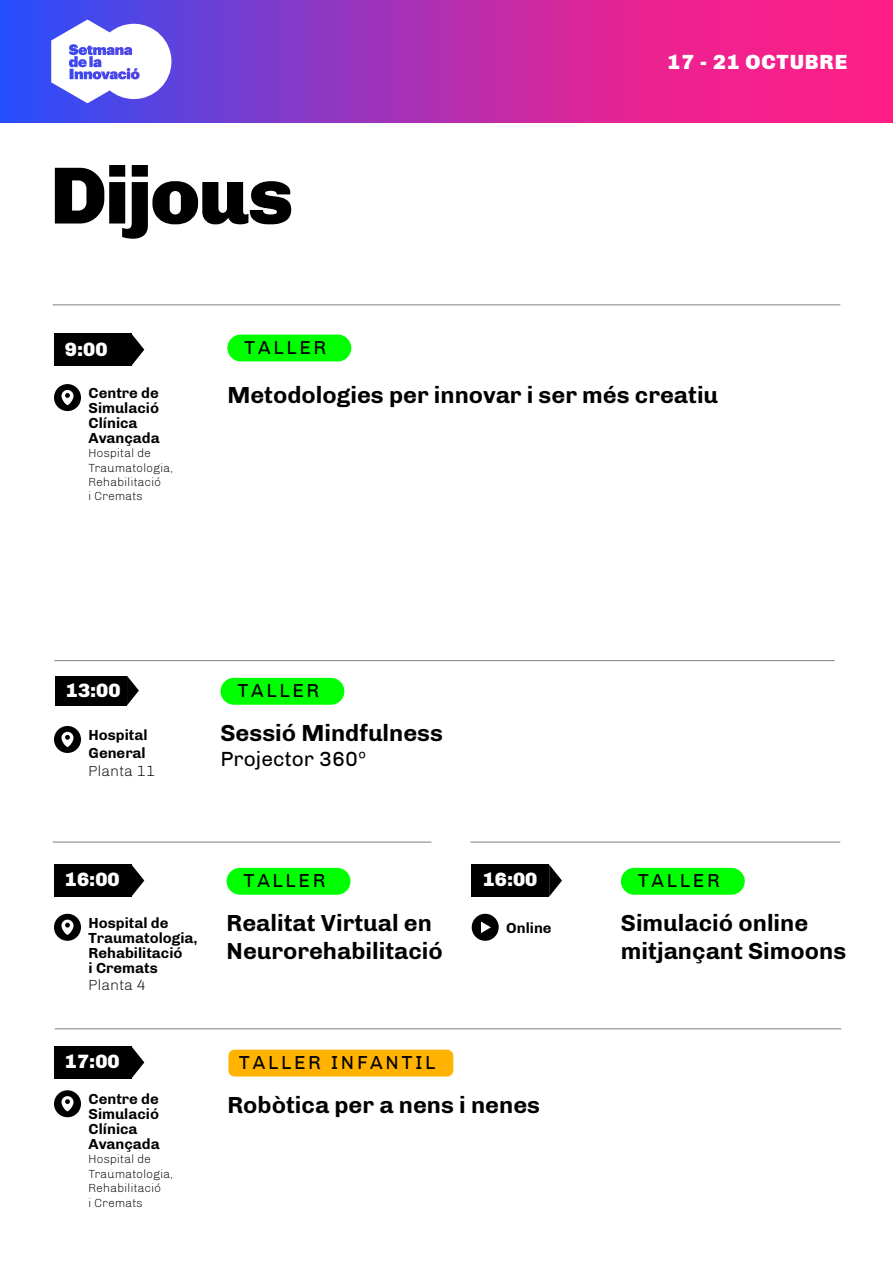
<style>
.page{position:relative;width:893px;height:1263px;background:#fff}
.page>*{position:absolute;margin:0;border:0;box-sizing:border-box;transform-origin:0 0}
.t1{font:700 23.85px/28.5px "Chivo";color:#000}
.t2{font:21px "Chivo";color:#000}
.t3{font:900 21px "Chivo";letter-spacing:.04em;color:#fff}
.t4{font:900 19.8px "Chivo";color:#fff}
.t5{font:19.2px "Chivo";letter-spacing:.14em;color:#000}
.t6{font:700 15px/14.9px "Chivo";color:#000}
.t7{font:300 15px "Chivo";color:#000}
.t8{font:300 12px/14.4px "Chivo";color:#000}
</style>
<div class="page">
<svg style="left:55px;top:165px;width:236px;height:74px"></svg>
<div style="left:54px;top:334px;width:77px;height:32px;background:#000"></div>
<svg style="left:0;top:0;width:893px;height:123px"></svg>
<svg style="left:131px;top:334px;width:13px;height:32px"></svg>
<hr style="left:53px;top:304px;width:787px;height:1px;background:#808080">
<div style="left:227px;top:335px;width:124px;height:26px;background:#0f0;border-radius:13px"></div>
<div style="left:54px;top:1046px;width:77px;height:32px;background:#000"></div>
<div style="left:228px;top:1050px;width:225px;height:26px;background:#ffb300;border-radius:6px"></div>
<svg style="left:131px;top:1046px;width:13px;height:32px"></svg>
<hr style="left:55px;top:1028px;width:786px;height:1px;background:#808080">
<div style="left:54px;top:384px;width:27px;height:27px;background:#000;border-radius:50%"></div>
<svg style="left:61px;top:390px;width:13px;height:15px"></svg>
<div style="left:54px;top:1090px;width:27px;height:27px;background:#000;border-radius:50%"></div>
<svg style="left:61px;top:1096px;width:13px;height:15px"></svg>
<div style="left:54px;top:864px;width:77px;height:33px;background:#000"></div>
<div style="left:472px;top:864px;width:77px;height:33px;background:#000"></div>
<div style="left:56px;top:676px;width:71px;height:29px;background:#000"></div>
<div style="left:227px;top:868px;width:123px;height:27px;background:#0f0;border-radius:13px"></div>
<div style="left:621px;top:868px;width:124px;height:27px;background:#0f0;border-radius:13px"></div>
<div style="left:221px;top:678px;width:123px;height:27px;background:#0f0;border-radius:13px"></div>
<svg style="left:131px;top:864px;width:13px;height:33px"></svg>
<svg style="left:549px;top:864px;width:13px;height:33px"></svg>
<svg style="left:127px;top:676px;width:12px;height:29px"></svg>
<hr style="left:53px;top:842px;width:378px;height:1px;background:#808080">
<hr style="left:470px;top:842px;width:370px;height:1px;background:#808080">
<hr style="left:54px;top:660px;width:781px;height:1px;background:#808080">
<div style="left:54px;top:914px;width:27px;height:27px;background:#000;border-radius:50%"></div>
<svg style="left:61px;top:920px;width:13px;height:15px"></svg>
<div style="left:54px;top:726px;width:27px;height:27px;background:#000;border-radius:50%"></div>
<svg style="left:61px;top:732px;width:13px;height:15px"></svg>
<div style="left:472px;top:914px;width:27px;height:27px;background:#000;border-radius:50%"></div>
<svg style="left:481px;top:921px;width:10px;height:12px"></svg>
<svg style="left:51px;top:20px;width:120px;height:83px"></svg>
<p class="t4" style="left:65px;top:337px;width:44px">9:00</p>
<p class="t5" style="left:244px;top:336px;width:84px">TALLER</p>
<p class="t3" style="left:668px;top:49px;width:181px">17 - 21 OCTUBRE</p>
<p class="t6" style="left:89px;top:386px;width:73px">Centre de<br>Simulació<br>Clínica<br>Avançada</p>
<p class="t8" style="left:89px;top:446px;width:86px">Hospital de<br>Traumatologia,<br>Rehabilitació<br>i Cremats</p>
<p class="t1" style="left:227px;top:380px;width:492px">Metodologies per innovar i ser més creatiu</p>
<p class="t4" style="left:66px;top:679px;width:56px">13:00</p>
<p class="t6" style="left:89px;top:726px;width:61px;line-height:17.9px">Hospital<br>General</p>
<p class="t7" style="left:89px;top:762px;width:68px">Planta 11</p>
<p class="t5" style="left:237px;top:679px;width:84px">TALLER</p>
<p class="t1" style="left:221px;top:718px;width:224px">Sessió Mindfulness</p>
<p class="t2" style="left:220px;top:746px;width:147px">Projector 360º</p>
<p class="t4" style="left:65px;top:868px;width:56px">16:00</p>
<p class="t4" style="left:483px;top:868px;width:56px">16:00</p>
<p class="t5" style="left:243px;top:869px;width:84px">TALLER</p>
<p class="t5" style="left:638px;top:869px;width:84px">TALLER</p>
<p class="t6" style="left:89px;top:915px;width:111px">Hospital de<br>Traumatologia,<br>Rehabilitació<br>i Cremats</p>
<p class="t7" style="left:89px;top:977px;width:59px">Planta 4</p>
<p class="t1" style="left:227px;top:908px;width:218px">Realitat Virtual en<br>Neurorehabilitació</p>
<p class="t1" style="left:621px;top:908px;width:227px">Simulació online mitjançant Simoons</p>
<p class="t6" style="left:506px;top:920px;width:47px">Online</p>
<p class="t4" style="left:65px;top:1050px;width:56px">17:00</p>
<p class="t5" style="left:239px;top:1051px;width:198px">TALLER INFANTIL</p>
<p class="t6" style="left:89px;top:1092px;width:73px">Centre de<br>Simulació<br>Clínica<br>Avançada</p>
<p class="t8" style="left:89px;top:1152px;width:86px">Hospital de<br>Traumatologia,<br>Rehabilitació<br>i Cremats</p>
<p class="t1" style="left:227px;top:1090px;width:314px">Robòtica per a nens i nenes</p>
</div>
